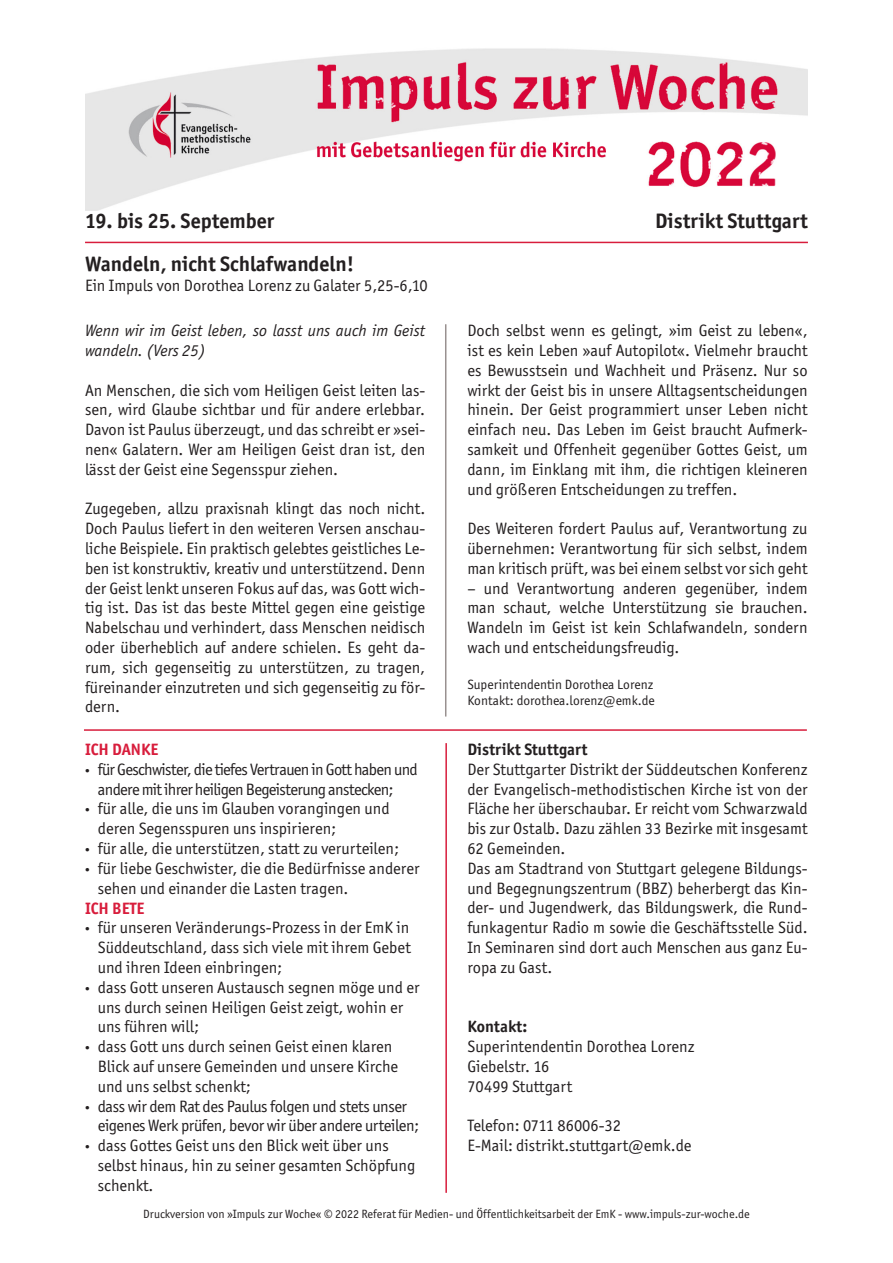
<style>
.page{position:relative;width:893px;height:1263px;background:#fff}
.page>*{position:absolute;margin:0;border:0;box-sizing:border-box;transform-origin:0 0}
.t1{font:700 21px "Officina Sans ITC Std";color:#231f20}
.t2{font:16.5px/19.8px "Officina Sans ITC Std";color:#231f20}
.t3{font:16.5px/19.8px "Officina Sans ITC Std";letter-spacing:-.04em;color:#231f20}
.t4{font:16.5px/19.8px "Officina Sans ITC Std";letter-spacing:-.025em;color:#231f20}
.t5{font:italic 16.5px/19.8px "Officina Sans ITC Std";color:#231f20}
.t6{font:700 16.5px "Officina Sans ITC Std";color:#231f20}
.t7{font:700 16.5px "Officina Sans ITC Std";color:#d81d3c}
.t8{font:13.5px/16.2px "Officina Sans ITC Std";color:#231f20}
.t9{font:12px "Officina Sans ITC Std";color:#231f20}
.s1{font-family:"Myriad Pro"}
</style>
<div class="page">
<img style="left:85px;top:48px;width:723px;height:163px">
<hr style="left:84px;top:729px;width:723px;height:2px;background:#d81d3c">
<hr style="left:445px;top:743px;width:2px;height:450px;background:#d81d3c">
<hr style="left:85px;top:242px;width:723px;height:1px;background:#d81d3c">
<hr style="left:445px;top:324px;width:1px;height:392px;background:#999190">
<p class="t1" style="left:85px;top:208px;width:191px">19. bis 25. September</p>
<p class="t1" style="left:655px;top:208px;width:154px">Distrikt Stuttgart</p>
<p class="t1" style="left:85px;top:251px;width:271px">Wandeln, nicht Schlafwandeln!</p>
<p class="t2" style="left:85px;top:276px;width:344px">Ein Impuls von Dorothea Lorenz zu Galater 5,25-6,10</p>
<p class="t5" style="left:85px;top:321px;width:342px">Wenn wir im Geist leben, so lasst uns auch im Geist wandeln. (Vers 25)</p>
<p class="t2" style="left:85px;top:380px;width:342px;text-align:justify">An Menschen, die sich vom Heiligen Geist leiten las&shy;sen, wird Glaube sichtbar und für andere erlebbar.<br>Davon ist Paulus überzeugt, und das schreibt er »sei&shy;nen« Galatern. Wer am Heiligen Geist dran ist, den lässt der Geist eine Segensspur ziehen.</p>
<p class="t2" style="left:85px;top:499px;width:342px;text-align:justify">Zugegeben, allzu praxisnah klingt das noch nicht.<br>Doch Paulus liefert in den weiteren Versen anschau&shy;liche Beispiele. Ein praktisch gelebtes geistliches Le&shy;ben ist konstruktiv, kreativ und unterstützend. Denn der Geist lenkt unseren Fokus auf das, was Gott wich&shy;tig ist. Das ist das beste Mittel gegen eine geistige Nabelschau und verhindert, dass Menschen neidisch oder überheblich auf andere schielen. Es geht da&shy;rum, sich gegenseitig zu unterstützen, zu tragen, füreinander einzutreten und sich gegenseitig zu för&shy;dern.</p>
<p class="t7" style="left:85px;top:739px;width:75px">ICH DANKE</p>
<p class="t3" style="left:98px;top:759px;width:322px;text-indent:-13px"><span class="s1">•</span> für Geschwister, die tiefes Vertrauen in Gott haben und andere mit ihrer heiligen Begeisterung anstecken;</p>
<p class="t2" style="left:98px;top:799px;width:293px;text-indent:-13px"><span class="s1">•</span> für alle, die uns im Glauben vorangingen und deren Segensspuren uns inspirieren;</p>
<p class="t2" style="left:85px;top:838px;width:315px"><span class="s1">•</span> für alle, die unterstützen, statt zu verurteilen;</p>
<p class="t2" style="left:98px;top:858px;width:323px;text-indent:-13px"><span class="s1">•</span> für liebe Geschwister, die die Bedürfnisse anderer sehen und einander die Lasten tragen.</p>
<p class="t7" style="left:85px;top:898px;width:61px">ICH BETE</p>
<p class="t2" style="left:98px;top:918px;width:315px;text-align:justify;text-indent:-13px"><span class="s1">•</span> für unseren Veränderungs-Prozess in der EmK in Süddeutschland, dass sich viele mit ihrem Gebet und ihren Ideen einbringen;</p>
<p class="t2" style="left:98px;top:977px;width:323px;text-indent:-13px"><span class="s1">•</span> dass Gott unseren Austausch segnen möge und er uns durch seinen Heiligen Geist zeigt, wohin er uns führen will;</p>
<p class="t2" style="left:98px;top:1036px;width:302px;text-indent:-13px"><span class="s1">•</span> dass Gott uns durch seinen Geist einen klaren<br>Blick auf unsere Gemeinden und unsere Kirche und uns selbst schenkt;</p>
<p class="t4" style="left:98px;top:1096px;width:323px;text-indent:-13px"><span class="s1">•</span> dass wir dem Rat des Paulus folgen und stets unser eigenes Werk prüfen, bevor wir über andere urteilen;</p>
<p class="t2" style="left:98px;top:1135px;width:319px;text-indent:-13px"><span class="s1">•</span> dass Gottes Geist uns den Blick weit über uns selbst hinaus, hin zu seiner gesamten Schöpfung schenkt.</p>
<p class="t2" style="left:467px;top:321px;width:342px;text-align:justify">Doch selbst wenn es gelingt, »im Geist zu leben«, ist es kein Leben »auf Autopilot«. Vielmehr braucht es Bewusstsein und Wachheit und Präsenz. Nur so wirkt der Geist bis in unsere Alltagsentscheidungen hinein. Der Geist programmiert unser Leben nicht einfach neu. Das Leben im Geist braucht Aufmerk&shy;samkeit und Offenheit gegenüber Gottes Geist, um dann, im Einklang mit ihm, die richtigen kleineren und größeren Entscheidungen zu treffen.</p>
<p class="t2" style="left:467px;top:519px;width:342px;text-align:justify">Des Weiteren fordert Paulus auf, Verantwortung zu übernehmen: Verantwortung für sich selbst, indem man kritisch prüft, was bei einem selbst vor sich geht</p>
<p class="t2" style="left:467px;top:578px;width:342px;text-align:justify">– und Verantwortung anderen gegenüber, indem man schaut, welche Unterstützung sie brauchen.<br>Wandeln im Geist ist kein Schlafwandeln, sondern wach und entscheidungsfreudig.</p>
<p class="t8" style="left:467px;top:676px;width:189px">Superintendentin Dorothea Lorenz<br>Kontakt: dorothea.lorenz@emk.de</p>
<p class="t6" style="left:467px;top:739px;width:122px">Distrikt Stuttgart</p>
<p class="t2" style="left:467px;top:759px;width:342px">Der Stuttgarter Distrikt der Süddeutschen Konferenz der Evangelisch-methodistischen Kirche ist von der Fläche her überschaubar. Er reicht vom Schwarzwald bis zur Ostalb. Dazu zählen 33 Bezirke mit insgesamt 62 Gemeinden.<br>Das am Stadtrand von Stuttgart gelegene Bildungs&shy;und Begegnungszentrum (BBZ) beherbergt das Kin&shy;der- und Jugendwerk, das Bildungswerk, die Rund&shy;funkagentur Radio m sowie die Geschäftsstelle Süd.<br>In Seminaren sind dort auch Menschen aus ganz Eu&shy;ropa zu Gast.</p>
<p class="t6" style="left:467px;top:1016px;width:61px">Kontakt:</p>
<p class="t2" style="left:467px;top:1036px;width:229px">Superintendentin Dorothea Lorenz<br>Giebelstr. 16<br>70499 Stuttgart</p>
<p class="t2" style="left:467px;top:1116px;width:226px">Telefon: 0711 86006-32<br>E-Mail: distrikt.stuttgart@emk.de</p>
<p class="t9" style="left:143px;top:1207px;width:608px">Druckversion von »Impuls zur Woche« © 2022 Referat für Medien- und Öffentlichkeitsarbeit der EmK - www.impuls-zur-woche.de</p>
</div>
